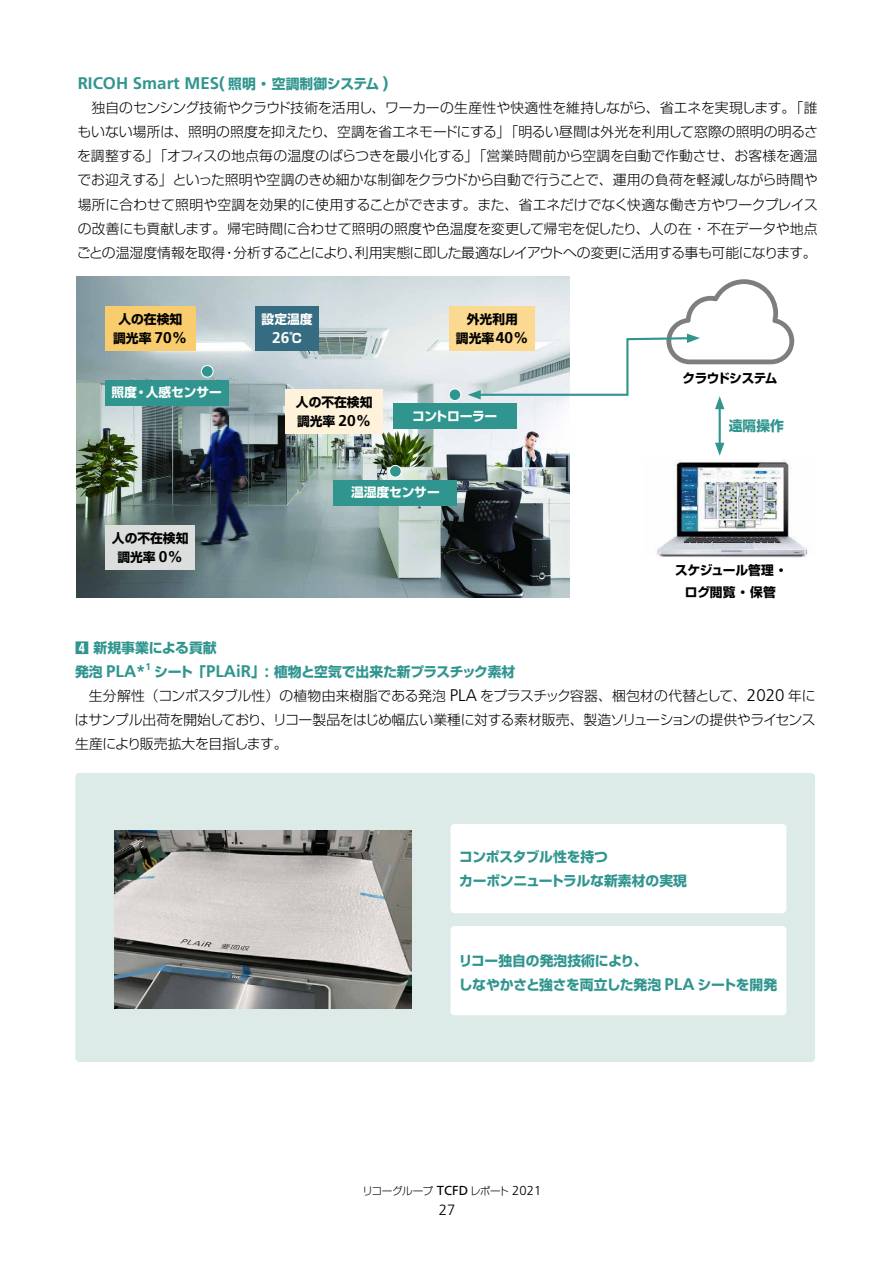
<style>
.page{position:relative;width:893px;height:1263px;background:#fff}
.page>*{position:absolute;margin:0;border:0;box-sizing:border-box;transform-origin:0 0}
.t1{font:700 16.8px "Frutiger LT Pro";color:#30958f}
.t2{font:300 16.8px "Frutiger LT Pro";letter-spacing:.005em;color:#000}
.t3{font:700 15.6px "Frutiger LT Pro";color:#000}
.t4{font:700 15.6px "Frutiger LT Pro";color:#fff}
.t5{font:300 14.85px "Frutiger LT Pro";color:#000}
.t6{font:300 13.8px/24.2px "P Shin Go Pr 6 N";letter-spacing:-.005em;color:#000}
.t7{font:700 13.8px/24.2px "P Shin Go Pr 6 N";letter-spacing:-.015em;color:#30958f}
.t8{font:300 13.8px "P Shin Go Pr 6 N";letter-spacing:-.04em;color:#000}
.t9{font:13.05px "Frutiger LT Pro";color:#000}
.t10{font:300 12.9px "Frutiger LT Pro";color:#000}
.t11{font:700 12.75px "P Shin Go Pr 6 N";color:#000}
.t12{font:700 12.75px/19.2px "P Shin Go Pr 6 N";color:#fff}
.t13{font:700 12.75px/22.4px "P Shin Go Pr 6 N";letter-spacing:-.02em;color:#000;text-align:center}
.t14{font:700 12.75px "P Shin Go Pr 6 N";letter-spacing:-.055em;color:#000}
.t15{font:700 12.75px "P Shin Go Pr 6 N";letter-spacing:-.03em;color:#fff}
.t16{font:300 10.65px "P Shin Go Pr 6 N";letter-spacing:-.055em;color:#000}
.t17{font:700 9.9px "Frutiger LT Pro";color:#30958f}
.s1{font-size:16.8px}
</style>
<div class="page">
<img style="left:77px;top:277px;width:492px;height:320px">
<img style="left:657px;top:460px;width:151px;height:97px">
<div style="left:105px;top:306px;width:91px;height:26px;background:#f9cd6d"></div>
<div style="left:105px;top:325px;width:91px;height:26px;background:#f9cd6d"></div>
<div style="left:105px;top:380px;width:123px;height:25px;background:#30958f"></div>
<div style="left:334px;top:480px;width:123px;height:25px;background:#30958f"></div>
<div style="left:393px;top:403px;width:124px;height:26px;background:#30958f"></div>
<div style="left:105px;top:525px;width:90px;height:26px;background:#dcdddd"></div>
<div style="left:105px;top:544px;width:90px;height:26px;background:#dcdddd"></div>
<div style="left:286px;top:389px;width:97px;height:26px;background:#fef2da"></div>
<div style="left:286px;top:408px;width:97px;height:26px;background:#fef2da"></div>
<div style="left:450px;top:306px;width:85px;height:26px;background:#fbd991"></div>
<div style="left:450px;top:325px;width:85px;height:26px;background:#fbd991"></div>
<div style="left:255px;top:306px;width:64px;height:45px;background:#366c81"></div>
<div style="left:201px;top:365px;width:12px;height:12px;background:#30958f;border-radius:50%"></div>
<div style="left:201px;top:365px;width:13px;height:13px;border:1px solid #fff;border-radius:50%"></div>
<div style="left:390px;top:465px;width:11px;height:12px;background:#30958f;border-radius:50%"></div>
<div style="left:389px;top:465px;width:13px;height:13px;border:1px solid #fff;border-radius:50%"></div>
<div style="left:449px;top:389px;width:12px;height:12px;background:#30958f;border-radius:50%"></div>
<div style="left:449px;top:388px;width:12px;height:13px;border:1px solid #fff;border-radius:50%"></div>
<hr style="left:719px;top:405px;width:2px;height:42px;background:#30958f">
<svg style="left:715px;top:443px;width:9px;height:13px"></svg>
<svg style="left:468px;top:279px;width:326px;height:130px"></svg>
<div style="left:75px;top:773px;width:740px;height:289px;background:#dceae8;border-radius:4px"></div>
<img style="left:115px;top:830px;width:296px;height:179px">
<div style="left:450px;top:926px;width:336px;height:89px;background:#fff;border-radius:4px"></div>
<div style="left:450px;top:824px;width:336px;height:89px;background:#fff;border-radius:4px"></div>
<p class="t1" style="left:78px;top:73px;width:149px">RICOH Smart MES(</p>
<p class="t6" style="left:77px;top:94px;width:742px;text-align:right">独自のセンシング技術やクラウド技術を活用し、ワーカーの生産性や快適性を維持しながら、省エネを実現します。「誰もいない場所は、照明の照度を抑えたり、空調を省エネモードにする」「明るい昼間は外光を利用して窓際の照明の明るさを調整する」「オフィスの地点毎の温度のばらつきを最小化する」「営業時間前から空調を自動で作動させ、お客様を適温でお迎えする」といった照明や空調のきめ細かな制御をクラウドから自動で行うことで、運用の負荷を軽減しながら時間や場所に合わせて照明や空調を効果的に使用することができます。また、省エネだけでなく快適な働き方やワークプレイスの改善にも貢献します。帰宅時間に合わせて照明の照度や色温度を変更して帰宅を促したり、人の在・不在データや地点分析することにより利用実態に即した最適なレイアウトへの変更に活用する事も可能になります。</p>
<p class="t6" style="left:348px;top:239px;width:15px">、</p>
<p class="t1" style="left:383px;top:73px;width:7px">(</p>
<p class="t7" style="left:228px;top:71px;width:153px">照明・空調制御システム</p>
<p class="t6" style="left:77px;top:239px;width:150px">ごとの温湿度情報を取得</p>
<p class="t6" style="left:223px;top:239px;width:15px">・</p>
<p class="t11" style="left:118px;top:309px;width:65px">人の在検知</p>
<p class="t3" style="left:155px;top:329px;width:34px">70%</p>
<p class="t11" style="left:113px;top:328px;width:40px">調光率</p>
<p class="t12" style="left:146px;top:383px;width:78px">人感センサー</p>
<p class="t12" style="left:111px;top:383px;width:27px">照度</p>
<p class="t12" style="left:135px;top:383px;width:14px">・</p>
<p class="t11" style="left:112px;top:528px;width:78px">人の不在検知</p>
<p class="t3" style="left:159px;top:547px;width:26px">0%</p>
<p class="t11" style="left:117px;top:547px;width:40px">調光率</p>
<p class="t7" style="left:75px;top:635px;width:143px">4 新規事業による貢献</p>
<p class="t12" style="left:290px;top:309px;width:25px;text-indent:-28px">設定温度°C</p>
<p class="t4" style="left:272px;top:329px;width:19px">26</p>
<p class="t11" style="left:467px;top:309px;width:53px">外光利用</p>
<p class="t3" style="left:496px;top:329px;width:34px">40%</p>
<p class="t11" style="left:456px;top:328px;width:40px">調光率</p>
<p class="t11" style="left:296px;top:392px;width:78px">人の不在検知</p>
<p class="t3" style="left:338px;top:411px;width:34px">20%</p>
<p class="t11" style="left:297px;top:411px;width:40px">調光率</p>
<p class="t15" style="left:412px;top:406px;width:87px">コントローラー</p>
<p class="t12" style="left:351px;top:483px;width:90px">温湿度センサー</p>
<p class="t17" style="left:136px;top:661px;width:16px">1<span class="s1">*</span></p>
<p class="t7" style="left:75px;top:659px;width:29px">発泡</p>
<p class="t1" style="left:206px;top:661px;width:46px">PLAiR</p>
<p class="t7" style="left:154px;top:659px;width:53px">シート「</p>
<p class="t7" style="left:251px;top:659px;width:15px">」</p>
<p class="t1" style="left:106px;top:661px;width:31px">PLA</p>
<p class="t7" style="left:274px;top:659px;width:243px">植物と空気で出来た新プラスチック素材</p>
<p class="t1" style="left:265px;top:661px;width:6px">:</p>
<p class="t14" style="left:683px;top:368px;width:97px">クラウドシステム</p>
<p class="t7" style="left:729px;top:414px;width:57px">遠隔操作</p>
<p class="t13" style="left:675px;top:559px;width:114px">スケジュール管理・ログ閲覧・保管</p>
<p class="t6" style="left:75px;top:682px;width:742px;text-indent:14px">生分解性（コンポスタブル性）の植物由来樹脂である発泡<br>はサンプル出荷を開始しており、リコー製品をはじめ幅広い業種に対する素材販売、製造ソリューションの提供やライセンス生産により販売拡大を目指します。</p>
<p class="t8" style="left:480px;top:684px;width:268px">をプラスチック容器、梱包材の代替として、</p>
<p class="t6" style="left:788px;top:682px;width:29px">年に</p>
<p class="t2" style="left:747px;top:685px;width:39px">2020</p>
<p class="t2" style="left:450px;top:685px;width:29px">PLA</p>
<p class="t7" style="left:459px;top:844px;width:229px">コンポスタブル性を持つ<br>カーボンニュートラルな新素材の実現</p>
<p class="t7" style="left:459px;top:948px;width:190px">リコー独自の発泡技術により、</p>
<p class="t7" style="left:459px;top:972px;width:204px">しなやかさと強さを両立した発泡</p>
<p class="t7" style="left:698px;top:972px;width:81px">シートを開発</p>
<p class="t1" style="left:665px;top:974px;width:31px">PLA</p>
<p class="t16" style="left:362px;top:1182px;width:72px">リコーグループ</p>
<p class="t16" style="left:470px;top:1182px;width:41px">レポート</p>
<p class="t10" style="left:512px;top:1183px;width:30px">2021</p>
<p class="t9" style="left:437px;top:1183px;width:33px">TCFD</p>
<p class="t5" style="left:439px;top:1201px;width:18px">27</p>
</div>
